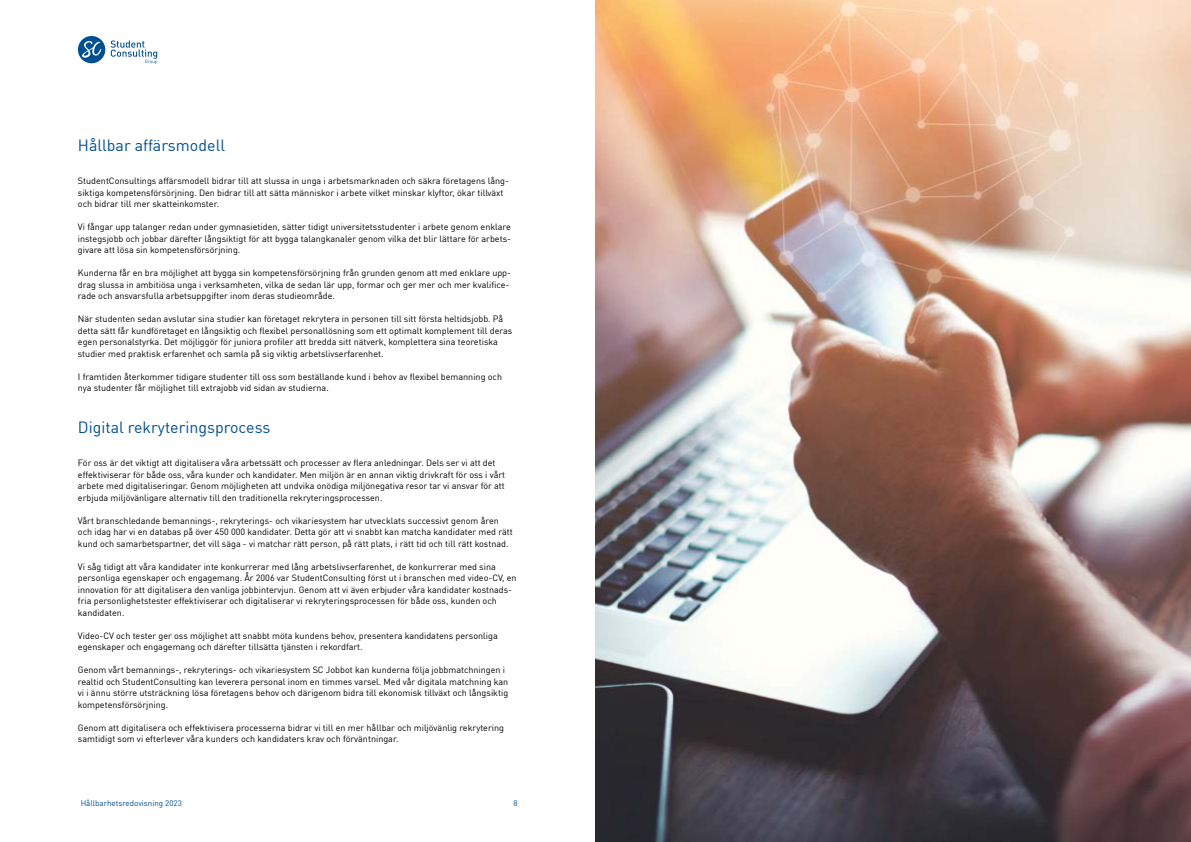
<style>
.page{position:relative;width:1191px;height:842px;background:#fff}
.page>*{position:absolute;margin:0;border:0;box-sizing:border-box;transform-origin:0 0}
.t1{font:16px "DIN Offc Pro";color:#004f91}
.t2{font:9px/11.5px "DIN Offc Pro";color:#000}
.t3{font:8px "DIN Offc Pro";color:#004f91}
</style>
<div class="page">
<svg style="left:111px;top:40px;width:46px;height:24px"></svg>
<div style="left:78px;top:36px;width:27px;height:27px;background:#004f91;border-radius:50%"></div>
<svg style="left:82px;top:41px;width:19px;height:17px"></svg>
<img style="left:595px;top:0;width:596px;height:842px">
<h1 class="t1" style="left:78px;top:133px;width:149px">Hållbar affärsmodell</h1>
<p class="t2" style="left:78px;top:174px;width:432px">StudentConsultings affärsmodell bidrar till att slussa in unga i arbetsmarknaden och säkra företagens lång&shy;siktiga kompetensförsörjning. Den bidrar till att sätta människor i arbete vilket minskar klyftor, ökar tillväxt och bidrar till mer skatteinkomster.</p>
<p class="t2" style="left:78px;top:220px;width:434px;text-align:justify">Vi fångar upp talanger redan under gymnasietiden, sätter tidigt universitetsstudenter i arbete genom enklare instegsjobb och jobbar därefter långsiktigt för att bygga talangkanaler genom vilka det blir lättare för arbets&shy;givare att lösa sin kompetensförsörjning.</p>
<p class="t2" style="left:78px;top:266px;width:434px">Kunderna får en bra möjlighet att bygga sin kompetensförsörjning från grunden genom att med enklare upp&shy;drag slussa in ambitiösa unga i verksamheten, vilka de sedan lär upp, formar och ger mer och mer kvalifice&shy;rade och ansvarsfulla arbetsuppgifter inom deras studieområde.</p>
<p class="t2" style="left:78px;top:312px;width:436px">När studenten sedan avslutar sina studier kan företaget rekrytera in personen till sitt första heltidsjobb. På detta sätt får kundföretaget en långsiktig och flexibel personallösning som ett optimalt komplement till deras egen personalstyrka. Det möjliggör för juniora profiler att bredda sitt nätverk, komplettera sina teoretiska studier med praktisk erfarenhet och samla på sig viktig arbetslivserfarenhet.</p>
<p class="t2" style="left:78px;top:370px;width:425px">I framtiden återkommer tidigare studenter till oss som beställande kund i behov av flexibel bemanning och nya studenter får möjlighet till extrajobb vid sidan av studierna.</p>
<h1 class="t1" style="left:78px;top:415px;width:194px">Digital rekryteringsprocess</h1>
<p class="t2" style="left:78px;top:456px;width:429px">För oss är det viktigt att digitalisera våra arbetssätt och processer av flera anledningar. Dels ser vi att det effektiviserar för både oss, våra kunder och kandidater. Men miljön är en annan viktig drivkraft för oss i vårt arbete med digitaliseringar. Genom möjligheten att undvika onödiga miljönegativa resor tar vi ansvar för att erbjuda miljövänligare alternativ till den traditionella rekryteringsprocessen.</p>
<p class="t2" style="left:78px;top:514px;width:436px">Vårt branschledande bemannings-, rekryterings- och vikariesystem har utvecklats successivt genom åren och idag har vi en databas på över 450 000 kandidater. Detta gör att vi snabbt kan matcha kandidater med rätt kund och samarbetspartner, det vill säga - vi matchar rätt person, på rätt plats, i rätt tid och till rätt kostnad.</p>
<p class="t2" style="left:78px;top:560px;width:440px">Vi såg tidigt att våra kandidater inte konkurrerar med lång arbetslivserfarenhet, de konkurrerar med sina personliga egenskaper och engagemang. År 2006 var StudentConsulting först ut i branschen med video-CV, en innovation för att digitalisera den vanliga jobbintervjun. Genom att vi även erbjuder våra kandidater kostnads&shy;fria personlighetstester effektiviserar och digitaliserar vi rekryteringsprocessen för både oss, kunden och kandidaten.</p>
<p class="t2" style="left:78px;top:629px;width:421px">Video-CV och tester ger oss möjlighet att snabbt möta kundens behov, presentera kandidatens personliga egenskaper och engagemang och därefter tillsätta tjänsten i rekordfart.</p>
<p class="t2" style="left:78px;top:663px;width:432px">Genom vårt bemannings-, rekryterings- och vikariesystem SC Jobbot kan kunderna följa jobbmatchningen i realtid och StudentConsulting kan leverera personal inom en timmes varsel. Med vår digitala matchning kan vi i ännu större utsträckning lösa företagens behov och därigenom bidra till ekonomisk tillväxt och långsiktig kompetensförsörjning.</p>
<p class="t2" style="left:78px;top:721px;width:428px">Genom att digitalisera och effektivisera processerna bidrar vi till en mer hållbar och miljövänlig rekrytering samtidigt som vi efterlever våra kunders och kandidaters krav och förväntningar.</p>
<p class="t3" style="left:81px;top:797px;width:103px">Hållbarhetsredovisning 2023</p>
<p class="t3" style="left:513px;top:797px;width:6px">8</p>
</div>
